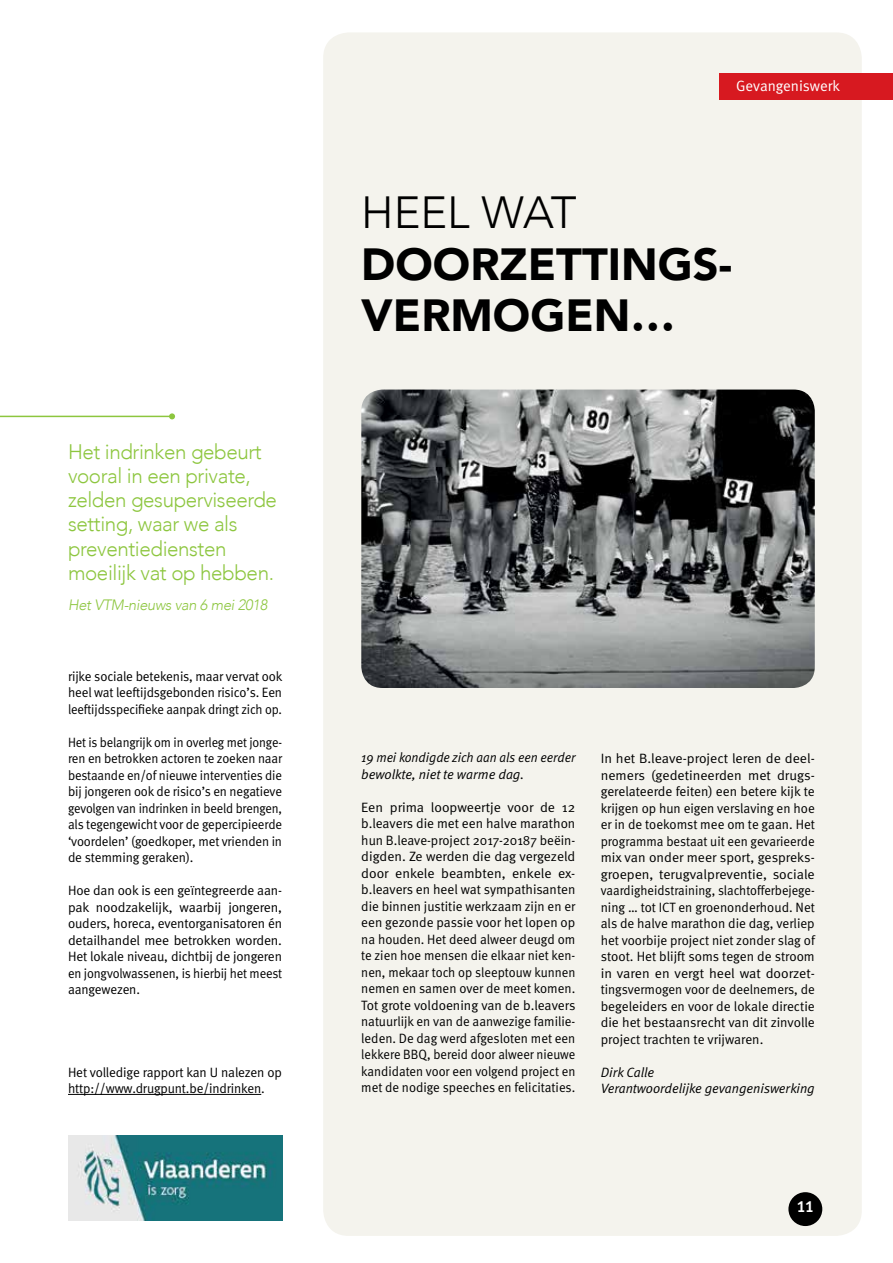
<style>
.page{position:relative;width:893px;height:1263px;background:#fff}
.page>*{position:absolute;margin:0;border:0;box-sizing:border-box;transform-origin:0 0}
.t1{font:900 45px/51.8px "Avenir";color:#000}
.t2{font:300 45px "Avenir";color:#000}
.t3{font:300 21px/24.2px "Avenir";letter-spacing:-.02em;color:#8dc63f}
.t4{font:500 21px "Meta Cond";color:#fff}
.t5{font:italic 300 15px "Avenir";letter-spacing:-.02em;color:#8dc63f}
.t6{font:15px "Meta Normal";color:#fff}
.t7{font:13.5px/16.5px "Meta Normal";letter-spacing:-.01em;color:#000;text-align:justify;scale:1.04 1}
.t8{font:13.5px/16.5px "Meta Normal";letter-spacing:-.01em;color:#000;text-align:justify}
.t9{font:13.5px/16.5px "Meta Normal";letter-spacing:-.01em;color:#000;text-align:justify;scale:.94 1}
.t10{font:italic 13.5px/16.5px "Meta Normal";color:#000;scale:.95 1}
.t11{font:italic 13.5px/16.5px "Meta Normal";color:#000}
</style>
<div class="page">
<img style="left:68px;top:1135px;width:214px;height:85px">
<hr style="left:68px;top:1094px;width:193px;height:1px;background:#000">
<div style="left:323px;top:32px;width:539px;height:1204px;background:#f4f3ed;border-radius:26px"></div>
<div style="left:720px;top:73px;width:173px;height:26px;background:#d71920"></div>
<img style="left:361px;top:389px;width:454px;height:299px">
<hr style="left:0;top:416px;width:172px;height:1px;background:#8dc63f">
<svg style="left:169px;top:413px;width:6px;height:6px"></svg>
<div style="left:788px;top:1192px;width:34px;height:34px;background:#000;border-radius:50%"></div>
<h2 class="t3" style="left:68px;top:440px;width:211px">Het indrinken gebeurt vooral in een private, zelden gesuperviseerde setting, waar we als preventiediensten moeilijk vat op hebben.</h2>
<p class="t5" style="left:68px;top:596px;width:201px">Het VTM-nieuws van 6 mei 2018</p>
<p class="t8" style="left:68px;top:667px;width:216px">rijke sociale betekenis, maar vervat ook heel wat leeftijdsgebonden risico’s. Een leeftijdsspecifieke aanpak dringt zich op.</p>
<p class="t9" style="left:68px;top:733px;width:229px">Het is belangrijk om in overleg met jonge&shy;ren en betrokken actoren te zoeken naar bestaande en/of nieuwe interventies die bij jongeren ook de risico’s en negatieve gevolgen van indrinken in beeld brengen, als tegengewicht voor de gepercipieerde ‘voordelen’ (goedkoper, met vrienden in de stemming geraken).</p>
<p class="t8" style="left:68px;top:882px;width:216px">Hoe dan ook is een geïntegreerde aan&shy;pak noodzakelijk, waarbij jongeren, ouders, horeca, eventorganisatoren én detailhandel mee betrokken worden.<br>Het lokale niveau, dichtbij de jongeren en jongvolwassenen, is hierbij het meest aangewezen.</p>
<p class="t8" style="left:68px;top:1063px;width:216px">Het volledige rapport kan U nalezen op http://www.drugpunt.be/indrinken.</p>
<p class="t6" style="left:736px;top:77px;width:105px">Gevangeniswerk</p>
<h1 class="t2" style="left:361px;top:186px;width:217px">HEEL WAT</h1>
<h1 class="t1" style="left:361px;top:237px;width:372px">DOORZETTINGS-<br>VERMOGEN…</h1>
<p class="t10" style="left:361px;top:749px;width:227px">19 mei kondigde zich aan als een eerder bewolkte, niet te warme dag.</p>
<p class="t7" style="left:361px;top:799px;width:207px">Een prima loopweertje voor de 12 b.leavers die met een halve marathon hun B.leave-project 2017-20187 beëin&shy;digden. Ze werden die dag vergezeld door enkele beambten, enkele ex&shy;b.leavers en heel wat sympathisanten die binnen justitie werkzaam zijn en er een gezonde passie voor het lopen op na houden. Het deed alweer deugd om te zien hoe mensen die elkaar niet ken&shy;nen, mekaar toch op sleeptouw kunnen nemen en samen over de meet komen.<br>Tot grote voldoening van de b.leavers natuurlijk en van de aanwezige familie&shy;leden. De dag werd afgesloten met een lekkere BBQ, bereid door alweer nieuwe kandidaten voor een volgend project en met de nodige speeches en felicitaties.</p>
<p class="t7" style="left:601px;top:750px;width:207px">In het B.leave-project leren de deel&shy;nemers (gedetineerden met drugs&shy;gerelateerde feiten) een betere kijk te krijgen op hun eigen verslaving en hoe er in de toekomst mee om te gaan. Het programma bestaat uit een gevarieerde mix van onder meer sport, gespreks&shy;groepen, terugvalpreventie, sociale vaardigheidstraining, slachtofferbejege&shy;ning … tot ICT en groenonderhoud. Net als de halve marathon die dag, verliep het voorbije project niet zonder slag of stoot. Het blijft soms tegen de stroom in varen en vergt heel wat doorzet&shy;tingsvermogen voor de deelnemers, de begeleiders en voor de lokale directie die het bestaansrecht van dit zinvolle project trachten te vrijwaren.</p>
<p class="t11" style="left:601px;top:1064px;width:216px">Dirk Calle<br>Verantwoordelijke gevangeniswerking</p>
<h2 class="t4" style="left:797px;top:1193px;width:18px">11</h2>
</div>
